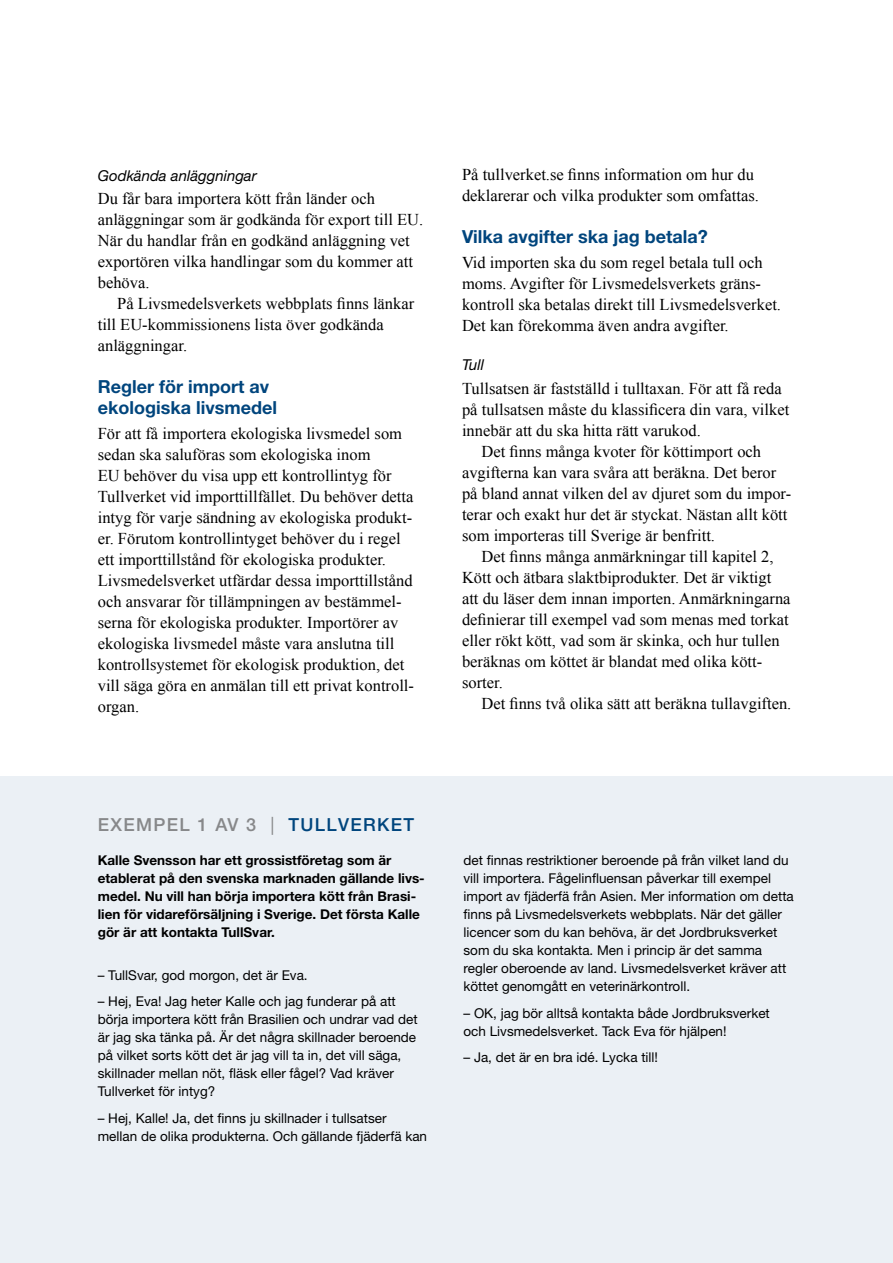
<style>
.page{position:relative;width:893px;height:1263px;background:#fff}
.page>*{position:absolute;margin:0;border:0;box-sizing:border-box;transform-origin:0 0}
.t1{font:700 18px/21px "Helvetica Neue";color:#00457d}
.t2{font:500 18px "Helvetica Neue";letter-spacing:.075em;color:#87888a}
.t3{font:16.5px/21px "Times New Roman";color:#000}
.t4{font:italic 15px "Helvetica Neue";color:#000}
.t5{font:13.5px/18px "Helvetica Neue";color:#000}
.t6{font:700 13.5px/18px "Helvetica Neue";color:#000}
.s1{font-weight:400}
.s2{color:#00457d}
</style>
<div class="page">
<div style="left:0;top:777px;width:893px;height:486px;background:#ebf0f5"></div>
<p class="t4" style="left:98px;top:166px;width:160px">Godkända anläggningar</p>
<p class="t3" style="left:98px;top:187px;width:327px">Du får bara importera kött från länder och -anläggningar som är godkända för export till EU.<br>När du handlar från en godkänd anläggning vet exportören vilka handlingar som du kommer att behöva.</p>
<p class="t3" style="left:98px;top:292px;width:318px;text-indent:20px">På Livsmedelsverkets webbplats finns -länkar till EU-kommissionens lista över godkända -anläggningar.</p>
<p class="t1" style="left:98px;top:375px;width:181px">Regler för import av ekologiska livsmedel</p>
<p class="t3" style="left:98px;top:423px;width:318px">För att få importera ekologiska livsmedel som sedan ska saluföras som ekologiska inom<br>EU -behöver du visa upp ett kontrollintyg för -Tull-verket vid importtillfället. Du behöver detta intyg för varje sändning av ekologiska produkt&shy;er. Förutom kontrollintyget behöver du i regel ett importtillstånd för ekologiska produkter.<br>Livsmedelsverket utfärdar dessa importtillstånd och ansvarar för tillämpningen av bestämmel&shy;serna för ekologiska produkter. Importörer av eko-logiska livsmedel måste vara anslutna till kontroll-systemet för ekologisk produktion, det vill säga göra en anmälan till ett privat kontroll&shy;organ.</p>
<p class="t3" style="left:462px;top:164px;width:298px">På -tullverket.se finns information om hur du deklarerar och vilka produkter som omfattas.</p>
<p class="t1" style="left:462px;top:226px;width:247px">Vilka avgifter ska jag betala?</p>
<p class="t3" style="left:462px;top:252px;width:320px">Vid importen ska du som regel betala tull och moms. Avgifter för Livsmedelsverkets gräns&shy;kontroll ska betalas direkt till Livsmedelsverket.<br>Det kan förekomma även andra avgifter.</p>
<p class="t4" style="left:462px;top:356px;width:24px">Tull</p>
<p class="t3" style="left:462px;top:377px;width:321px">Tullsatsen är fastställd i tulltaxan. För att få reda</p>
<p class="t3" style="left:462px;top:398px;width:329px">på tullsatsen måste du klassificera din vara, vilket</p>
<p class="t3" style="left:462px;top:419px;width:240px">innebär att du ska hitta rätt varukod.</p>
<p class="t3" style="left:482px;top:440px;width:281px">Det finns många kvoter för köttimport och</p>
<p class="t3" style="left:462px;top:461px;width:316px">avgifterna kan vara svåra att beräkna. Det beror</p>
<p class="t3" style="left:462px;top:482px;width:331px">på bland annat vilken del av djuret som du impor-</p>
<p class="t3" style="left:462px;top:503px;width:327px">terar och exakt hur det är styckat. Nästan allt kött</p>
<p class="t3" style="left:462px;top:524px;width:254px">som importeras till Sverige är benfritt.</p>
<p class="t3" style="left:482px;top:545px;width:293px">Det finns många anmärkningar till kapitel 2,</p>
<p class="t3" style="left:462px;top:566px;width:311px">Kött och ätbara slaktbiprodukter. Det är viktigt</p>
<p class="t3" style="left:462px;top:587px;width:330px">att du läser dem innan importen. Anmärkningarna</p>
<p class="t3" style="left:462px;top:608px;width:328px">definierar till exempel vad som menas med torkat</p>
<p class="t3" style="left:462px;top:629px;width:319px">eller rökt kött, vad som är skinka, och hur tullen</p>
<p class="t3" style="left:462px;top:650px;width:302px">beräknas om köttet är blandat med olika kött-</p>
<p class="t3" style="left:462px;top:671px;width:42px">sorter.</p>
<p class="t3" style="left:482px;top:692px;width:311px">Det finns två olika sätt att beräkna tullavgiften.</p>
<p class="t2" style="left:98px;top:814px;width:318px">EXEMPEL 1 AV 3 <span class="s1">|</span> <span class="s2">TULLVERKET</span></p>
<p class="t6" style="left:98px;top:851px;width:328px">Kalle Svensson har ett grossistföretag som är etablerat på den svenska marknaden gällande livs&shy;medel. Nu vill han börja importera kött från Brasi&shy;lien för vidareförsäljning i Sverige. Det första Kalle gör är att kontakta TullSvar.</p>
<p class="t5" style="left:98px;top:966px;width:211px">– TullSvar, god morgon, det är Eva.</p>
<p class="t5" style="left:98px;top:992px;width:321px">– Hej, Eva! Jag heter Kalle och jag funderar på att börja importera kött från Brasilien och undrar vad det är jag ska tänka på. Är det några skillnader beroende på vilket sorts kött det är jag vill ta in, det vill säga, skillnader mellan nöt, fläsk eller fågel? Vad kräver Tullverket för intyg?</p>
<p class="t5" style="left:98px;top:1109px;width:331px">– Hej, Kalle! Ja, det finns ju skillnader i tullsatser mellan de olika produkterna. Och gällande fjäderfä kan</p>
<p class="t5" style="left:463px;top:851px;width:332px">det finnas restriktioner beroende på från vilket land du vill importera. Fågelinfluensan påverkar till exempel import av fjäderfä från Asien. Mer information om detta finns på Livsmedelsverkets webbplats. När det gäller licencer som du kan behöva, är det Jordbruksverket som du ska kontakta. Men i princip är det samma regler oberoende av land. Livsmedelsverket kräver att köttet genomgått en veterinärkontroll.</p>
<p class="t5" style="left:463px;top:1004px;width:308px">– OK, jag bör alltså kontakta både Jordbruksverket och Livsmedelsverket. Tack Eva för hjälpen!</p>
<p class="t5" style="left:463px;top:1048px;width:196px">– Ja, det är en bra idé. Lycka till!</p>
</div>
